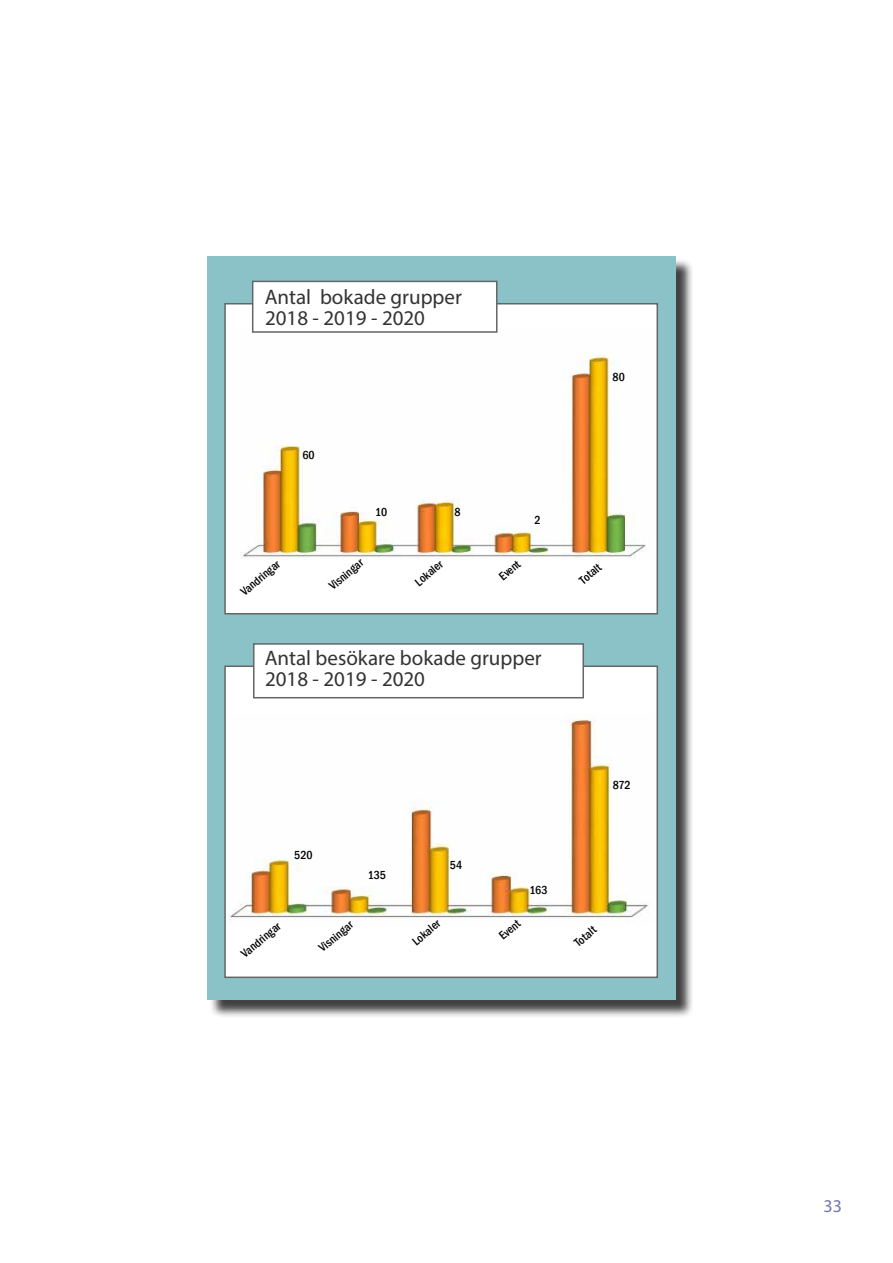
<style>
.page{position:relative;width:893px;height:1263px;background:#fff}
.page>*{position:absolute;margin:0;border:0;box-sizing:border-box;transform-origin:0 0}
.t1{font:21px/21px "Myriad Pro";color:#333}
.t2{font:18px "Myriad Pro";color:#7174b0}
.t3{font:500 condensed 12px "Franklin Gothic";color:#000}
</style>
<div class="page">
<div style="left:209px;top:258px;width:485px;height:760px;background:#000;opacity:.75"></div>
<div style="left:207px;top:256px;width:468px;height:744px;background:#8bc2c7"></div>
<div style="left:224px;top:303px;width:434px;height:311px;background:#fff;border:2px solid #646567"></div>
<img style="left:226px;top:327px;width:420px;height:232px">
<div style="left:252px;top:281px;width:245px;height:52px;background:#fff;border:2px solid #646567"></div>
<div style="left:224px;top:665px;width:434px;height:313px;background:#fff;border:2px solid #646567"></div>
<img style="left:226px;top:714px;width:423px;height:211px">
<div style="left:253px;top:643px;width:331px;height:55px;background:#fff;border:2px solid #646567"></div>
<h1 class="t1" style="left:265px;top:286px;width:199px">Antal bokade grupper<br>2018 - 2019 - 2020</h1>
<p class="t3" style="left:302px;top:447px;width:14px">60</p>
<p class="t3" style="left:375px;top:504px;width:13px">10</p>
<p class="t3" style="left:455px;top:504px;width:8px">8</p>
<p class="t3" style="left:534px;top:512px;width:8px">2</p>
<p class="t3" style="left:237px;top:587px;width:49px;rotate:-40deg">Vandringar</p>
<p class="t3" style="left:325px;top:581px;width:42px;rotate:-40deg">Visningar</p>
<p class="t3" style="left:411px;top:577px;width:34px;rotate:-40deg">Lokaler</p>
<p class="t3" style="left:495px;top:572px;width:25px;rotate:-40deg">Event</p>
<h1 class="t1" style="left:265px;top:647px;width:279px">Antal besökare bokade grupper<br>2018 - 2019 - 2020</h1>
<p class="t3" style="left:613px;top:369px;width:14px">80</p>
<p class="t3" style="left:576px;top:575px;width:26px;rotate:-40deg">Totalt</p>
<p class="t3" style="left:613px;top:777px;width:20px">872</p>
<p class="t3" style="left:294px;top:847px;width:20px">520</p>
<p class="t3" style="left:368px;top:867px;width:20px">135</p>
<p class="t3" style="left:450px;top:857px;width:14px">54</p>
<p class="t3" style="left:530px;top:882px;width:19px">163</p>
<p class="t3" style="left:238px;top:949px;width:49px;rotate:-40deg">Vandringar</p>
<p class="t3" style="left:315px;top:943px;width:42px;rotate:-40deg">Visningar</p>
<p class="t3" style="left:409px;top:937px;width:34px;rotate:-40deg">Lokaler</p>
<p class="t3" style="left:495px;top:931px;width:25px;rotate:-40deg">Event</p>
<p class="t3" style="left:571px;top:938px;width:26px;rotate:-40deg">Totalt</p>
<h2 class="t2" style="left:823px;top:1194px;width:20px">33</h2>
</div>
